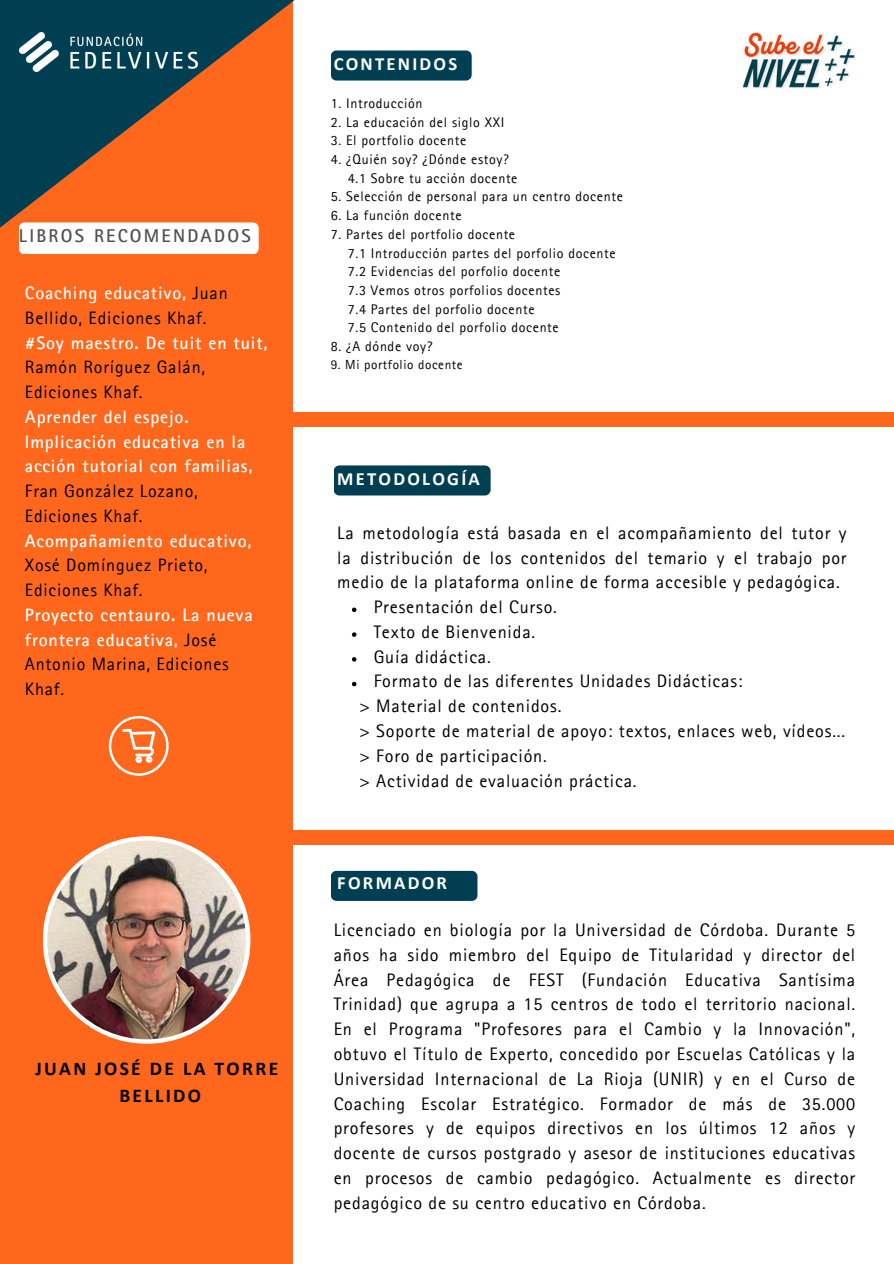
<style>
.page{position:relative;width:894px;height:1264px;background:#fff}
.page>*{position:absolute;margin:0;border:0;box-sizing:border-box;transform-origin:0 0}
.t1{font:700 19.5px/27px "Calibri";letter-spacing:.12em;color:#000;text-align:center}
.t2{font:700 18.6px "Calibri";letter-spacing:.12em;color:#fff}
.t3{font:700 18.6px "Rotis Sans Serif Pro";letter-spacing:.12em;color:#515151}
.t4{font:18.15px/24.8px "Rotis Sans Serif Pro";letter-spacing:.045em;color:#000;text-align:justify}
.t5{font:700 18px/24.8px "Rotis Sans Serif Pro";letter-spacing:.045em;color:#fff}
.t6{font:13.95px "Rotis Sans Serif Pro";letter-spacing:.045em;color:#000}
.t7{font:13.2px "Rotis Sans Serif Pro";letter-spacing:.045em;color:#000}
.s1{color:#f8f9f9}
.s2{font-weight:400;color:#000}
</style>
<div class="page">
<div style="left:0;top:0;width:292px;height:1263px;background:#ff671d"></div>
<div style="left:333px;top:465px;width:157px;height:30px;background:#003e52;border-radius:6px"></div>
<img style="left:743px;top:33px;width:112px;height:56px">
<div style="left:331px;top:50px;width:140px;height:31px;background:#003e52;border-radius:6px"></div>
<svg style="left:0;top:0;width:294px;height:228px"></svg>
<div style="left:292px;top:412px;width:601px;height:15px;background:#ff671d"></div>
<img style="left:20px;top:33px;width:178px;height:38px">
<svg style="left:352px;top:607px;width:4px;height:5px"></svg>
<svg style="left:352px;top:632px;width:4px;height:5px"></svg>
<svg style="left:352px;top:657px;width:4px;height:4px"></svg>
<svg style="left:352px;top:682px;width:4px;height:4px"></svg>
<svg style="left:43px;top:836px;width:207px;height:207px"></svg>
<img style="left:47px;top:840px;width:199px;height:199px;border-radius:50%">
<div style="left:279px;top:830px;width:613px;height:14px;background:#ff671d"></div>
<div style="left:331px;top:870px;width:146px;height:30px;background:#003e52;border-radius:6px"></div>
<div style="left:19px;top:222px;width:239px;height:32px;background:#fff;border-radius:6px"></div>
<svg style="left:109px;top:716px;width:59px;height:59px"></svg>
<p class="t3" style="left:19px;top:229px;width:233px">LIBROS RECOMENDADOS</p>
<p class="t5" style="left:25px;top:283px;width:244px"><span class="s1">Coaching educativo,</span> <span class="s2">Juan<br>Bellido, Ediciones Khaf.<br></span>#Soy maestro. De tuit en tuit,<br><span class="s2">Ramón Roríguez Galán,<br>Ediciones Khaf.<br></span>Aprender del espejo.<br>Implicación educativa en la acción tutorial con familias,<br><span class="s2">Fran González Lozano,<br>Ediciones Khaf.<br></span>Acompañamiento educativo,<br><span class="s2">Xosé Domínguez Prieto,<br>Ediciones Khaf.<br></span>Proyecto centauro. La nueva frontera educativa, <span class="s2">José<br>Antonio Marina, Ediciones<br>Khaf.</span></p>
<h2 class="t1" style="left:35px;top:1057px;width:244px">JUAN JOSÉ DE LA TORRE<br>BELLIDO</h2>
<h2 class="t2" style="left:333px;top:56px;width:125px">CONTENIDOS</h2>
<p class="t6" style="left:331px;top:98px;width:93px">1. Introducción</p>
<p class="t6" style="left:331px;top:117px;width:175px">2. La educación del siglo XXI</p>
<h1 class="t6" style="left:331px;top:136px;width:137px">3. El portfolio docente</h1>
<p class="t6" style="left:331px;top:154px;width:179px">4. ¿Quién soy? ¿Dónde estoy?</p>
<h1 class="t6" style="left:348px;top:173px;width:171px">4.1 Sobre tu acción docente</h1>
<p class="t6" style="left:331px;top:192px;width:293px">5. Selección de personal para un centro docente</p>
<p class="t6" style="left:331px;top:210px;width:132px">6. La función docente</p>
<p class="t6" style="left:331px;top:229px;width:186px">7. Partes del portfolio docente</p>
<p class="t6" style="left:348px;top:248px;width:269px">7.1 Introducción partes del porfolio docente</p>
<p class="t6" style="left:348px;top:266px;width:214px">7.2 Evidencias del porfolio docente</p>
<p class="t6" style="left:348px;top:285px;width:214px">7.3 Vemos otros porfolios docentes</p>
<p class="t6" style="left:348px;top:304px;width:188px">7.4 Partes del porfolio docente</p>
<p class="t6" style="left:348px;top:322px;width:212px">7.5 Contenido del porfolio docente</p>
<p class="t6" style="left:331px;top:341px;width:103px">8. ¿A dónde voy?</p>
<p class="t7" style="left:331px;top:359px;width:133px">9. Mi portfolio docente</p>
<h1 class="t2" style="left:337px;top:471px;width:144px">METODOLOGÍA</h1>
<p class="t4" style="left:337px;top:523px;width:510px">La metodología está basada en el acompañamiento del tutor y la distribución de los contenidos del temario y el trabajo por medio de la plataforma online de forma accesible y pedagógica.</p>
<p class="t4" style="left:373px;top:597px;width:185px">Presentación del Curso.</p>
<p class="t4" style="left:373px;top:622px;width:163px">Texto de Bienvenida.</p>
<p class="t4" style="left:373px;top:647px;width:119px">Guía didáctica.</p>
<p class="t4" style="left:373px;top:671px;width:370px">Formato de las diferentes Unidades Didácticas:</p>
<p class="t4" style="left:359px;top:696px;width:487px;text-align:left">&gt; Material de contenidos.<br>&gt; Soporte de material de apoyo: textos, enlaces web, vídeos... &gt; Foro de participación.<br>&gt; Actividad de evaluación práctica.</p>
<p class="t2" style="left:337px;top:874px;width:111px">FORMADOR</p>
<p class="t4" style="left:333px;top:920px;width:523px">Licenciado en biología por la Universidad de Córdoba. Durante 5 años ha sido miembro del Equipo de Titularidad y director del Área Pedagógica de FEST (Fundación Educativa Santísima Trinidad) que agrupa a 15 centros de todo el territorio nacional.<br>En el Programa "Profesores para el Cambio y la Innovación", obtuvo el Título de Experto, concedido por Escuelas Católicas y la Universidad Internacional de La Rioja (UNIR) y en el Curso de Coaching Escolar Estratégico. Formador de más de 35.000 profesores y de equipos directivos en los últimos 12 años y docente de cursos postgrado y asesor de instituciones educativas en procesos de cambio pedagógico. Actualmente es director pedagógico de su centro educativo en Córdoba.</p>
</div>
